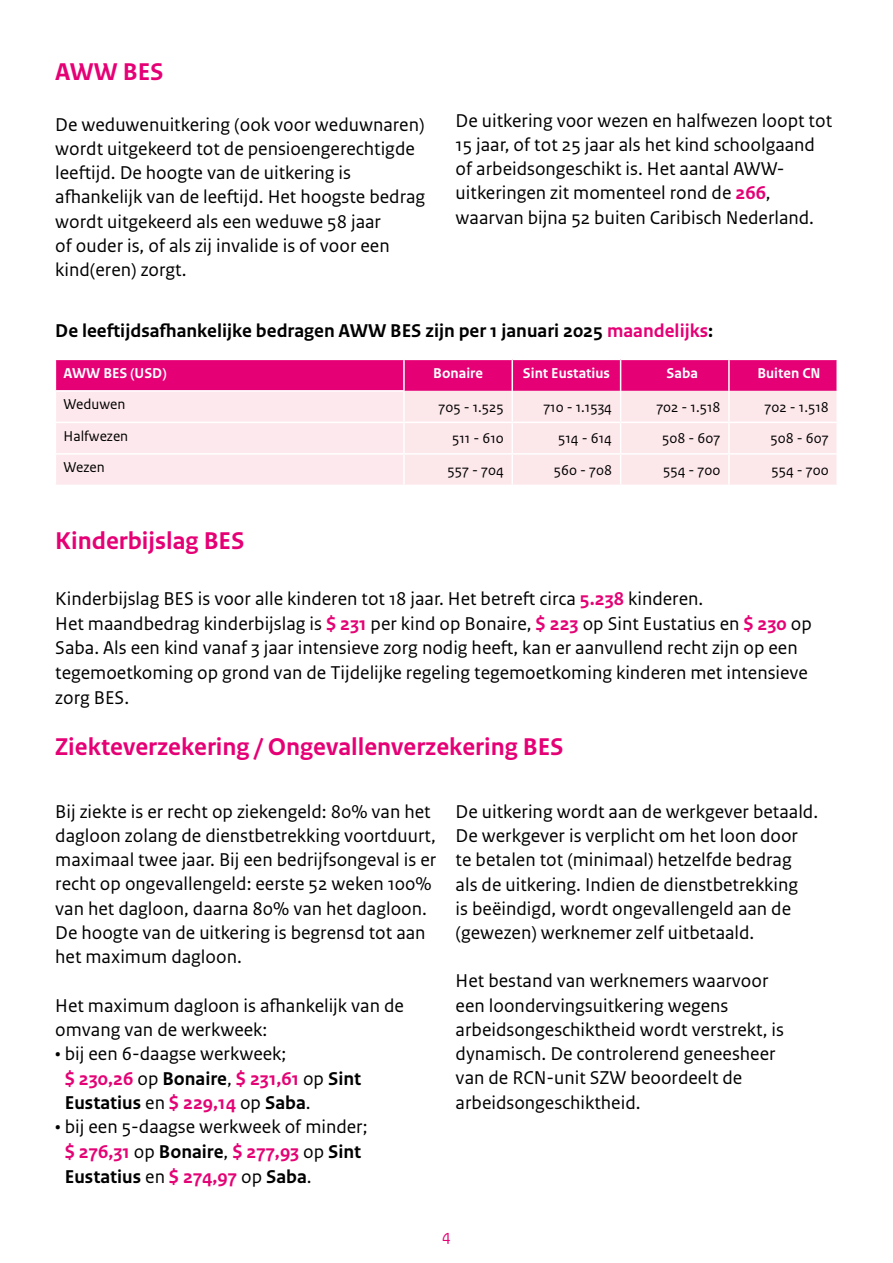
<style>
.page{position:relative;width:893px;height:1263px;background:#fff}
.page>*{position:absolute;margin:0;border:0;box-sizing:border-box;transform-origin:0 0}
.t1{font:700 25.5px "Rijksoverheid Sans Text";color:#e50075}
.t2{font:19.5px/24.2px "Rijksoverheid Sans Text";color:#000}
.t3{font:700 19.5px "Rijksoverheid Sans Text";color:#000}
.t4{font:16.5px "Rijksoverheid Sans Text";color:#e50075}
.t5{font:15px "Rijksoverheid Sans Text";color:#000}
.t6{font:700 15px "Rijksoverheid Sans Text";color:#fff}
.s1{font-weight:700;color:#e50075}
.s2{color:#e50075}
.s3{font-weight:700;color:#e40375}
.s4{font-weight:700}
</style>
<div class="page">
<svg style="left:56px;top:360px;width:780px;height:125px;background:#f6aece"></svg>
<hr style="left:403px;top:360px;width:2px;height:30px;background:#fff">
<hr style="left:512px;top:360px;width:1px;height:31px;background:#fff">
<hr style="left:620px;top:360px;width:1px;height:31px;background:#fff">
<hr style="left:728px;top:360px;width:2px;height:31px;background:#fff">
<hr style="left:55px;top:390px;width:350px;height:2px;background:#fff">
<hr style="left:55px;top:422px;width:348px;height:1px;background:#fff">
<hr style="left:55px;top:453px;width:348px;height:2px;background:#fff">
<hr style="left:403px;top:422px;width:109px;height:1px;background:#fff">
<hr style="left:512px;top:422px;width:109px;height:1px;background:#fff">
<hr style="left:621px;top:422px;width:108px;height:1px;background:#fff">
<hr style="left:729px;top:422px;width:109px;height:1px;background:#fff">
<hr style="left:403px;top:453px;width:109px;height:2px;background:#fff">
<hr style="left:512px;top:453px;width:109px;height:2px;background:#fff">
<hr style="left:621px;top:453px;width:108px;height:2px;background:#fff">
<hr style="left:729px;top:453px;width:109px;height:2px;background:#fff">
<hr style="left:403px;top:392px;width:2px;height:30px;background:#fff">
<hr style="left:512px;top:391px;width:1px;height:31px;background:#fff">
<hr style="left:620px;top:391px;width:1px;height:31px;background:#fff">
<hr style="left:728px;top:391px;width:2px;height:31px;background:#fff">
<hr style="left:403px;top:423px;width:2px;height:30px;background:#fff">
<hr style="left:512px;top:423px;width:1px;height:30px;background:#fff">
<hr style="left:620px;top:423px;width:1px;height:30px;background:#fff">
<hr style="left:728px;top:423px;width:2px;height:30px;background:#fff">
<hr style="left:403px;top:455px;width:2px;height:30px;background:#fff">
<hr style="left:512px;top:455px;width:1px;height:30px;background:#fff">
<hr style="left:620px;top:455px;width:1px;height:30px;background:#fff">
<hr style="left:728px;top:455px;width:2px;height:30px;background:#fff">
<h1 class="t1" style="left:55px;top:57px;width:110px">AWW BES</h1>
<p class="t2" style="left:55px;top:113px;width:371px">De weduwenuitkering (ook voor weduwnaren) wordt uitgekeerd tot de pensioengerechtigde leeftijd. De hoogte van de uitkering is afhankelijk van de leeftijd. Het hoogste bedrag wordt uitgekeerd als een weduwe 58 jaar<br>of ouder is, of als zij invalide is of voor een kind(eren) zorgt.</p>
<p class="t2" style="left:456px;top:109px;width:378px">De uitkering voor wezen en halfwezen loopt tot 15 jaar, of tot 25 jaar als het kind schoolgaand of arbeidsongeschikt is. Het aantal AWW&shy;uitkeringen zit momenteel rond de <span class="s1">266</span>, waarvan bijna 52 buiten Caribisch Nederland.</p>
<p class="t3" style="left:55px;top:319px;width:660px">De leeftijdsafhankelijke bedragen AWW BES zijn per 1 januari 2025 <span class="s2">maandelijks</span>:</p>
<p class="t6" style="left:64px;top:364px;width:104px">AWW BES (USD)</p>
<p class="t6" style="left:433px;top:364px;width:51px">Bonaire</p>
<p class="t6" style="left:523px;top:364px;width:89px">Sint Eustatius</p>
<p class="t6" style="left:667px;top:364px;width:33px">Saba</p>
<p class="t6" style="left:757px;top:364px;width:65px">Buiten CN</p>
<p class="t5" style="left:64px;top:395px;width:63px">Weduwen</p>
<p class="t5" style="left:439px;top:398px;width:67px">705 - 1.525</p>
<p class="t5" style="left:543px;top:398px;width:70px">710 - 1.1534</p>
<p class="t5" style="left:656px;top:398px;width:66px">702 - 1.518</p>
<p class="t5" style="left:765px;top:398px;width:66px">702 - 1.518</p>
<p class="t5" style="left:64px;top:427px;width:66px">Halfwezen</p>
<p class="t5" style="left:452px;top:429px;width:53px">511 - 610</p>
<p class="t5" style="left:558px;top:429px;width:55px">514 - 614</p>
<p class="t5" style="left:662px;top:429px;width:60px">508 - 607</p>
<p class="t5" style="left:771px;top:429px;width:60px">508 - 607</p>
<p class="t5" style="left:64px;top:458px;width:43px">Wezen</p>
<p class="t5" style="left:448px;top:461px;width:58px">557 - 704</p>
<p class="t5" style="left:554px;top:461px;width:60px">560 - 708</p>
<p class="t5" style="left:663px;top:461px;width:59px">554 - 700</p>
<p class="t5" style="left:771px;top:461px;width:59px">554 - 700</p>
<h1 class="t1" style="left:55px;top:526px;width:191px">Kinderbijslag BES</h1>
<p class="t2" style="left:55px;top:587px;width:758px;line-height:24.6px">Kinderbijslag BES is voor alle kinderen tot 18 jaar. Het betreft circa <span class="s3">5.238</span> kinderen.<br>Het maandbedrag kinderbijslag is <span class="s3">$ 231</span> per kind op Bonaire, <span class="s3">$ 223</span> op Sint Eustatius en <span class="s3">$ 230</span> op Saba. Als een kind vanaf 3 jaar intensieve zorg nodig heeft, kan er aanvullend recht zijn op een tegemoetkoming op grond van de Tijdelijke regeling tegemoetkoming kinderen met intensieve zorg BES.</p>
<h1 class="t1" style="left:55px;top:732px;width:510px">Ziekteverzekering / Ongevallenverzekering BES</h1>
<p class="t2" style="left:55px;top:800px;width:382px">Bij ziekte is er recht op ziekengeld: 80% van het dagloon zolang de dienstbetrekking voortduurt, maximaal twee jaar. Bij een bedrijfsongeval is er recht op ongevallengeld: eerste 52 weken 100% van het dagloon, daarna 80% van het dagloon.<br>De hoogte van de uitkering is begrensd tot aan het maximum dagloon.</p>
<p class="t2" style="left:55px;top:993px;width:350px">Het maximum dagloon is afhankelijk van de omvang van de werkweek:</p>
<p class="t2" style="left:65px;top:1042px;width:298px;line-height:24.6px;text-indent:-10px">• bij een 6-daagse werkweek;<br><span class="s3">$ 230,26</span> op <span class="s4">Bonaire</span>, <span class="s3">$ 231,61</span> op <span class="s4">Sint<br>Eustatius</span> en <span class="s3">$ 229,14</span> op <span class="s4">Saba</span>.</p>
<p class="t2" style="left:65px;top:1115px;width:304px;line-height:24.6px;text-indent:-10px">• bij een 5-daagse werkweek of minder; <span class="s3">$ 276,31</span> op <span class="s4">Bonaire</span>, <span class="s3">$ 277,93</span> op <span class="s4">Sint<br>Eustatius</span> en <span class="s3">$ 274,97</span> op <span class="s4">Saba</span>.</p>
<p class="t2" style="left:456px;top:800px;width:364px">De uitkering wordt aan de werkgever betaald.<br>De werkgever is verplicht om het loon door te betalen tot (minimaal) hetzelfde bedrag als de uitkering. Indien de dienstbetrekking<br>is beëindigd, wordt ongevallengeld aan de (gewezen) werknemer zelf uitbetaald.</p>
<p class="t2" style="left:456px;top:969px;width:330px">Het bestand van werknemers waarvoor een loondervingsuitkering wegens arbeidsongeschiktheid wordt verstrekt, is dynamisch. De controlerend geneesheer van de RCN-unit SZW beoordeelt de arbeidsongeschiktheid.</p>
<p class="t4" style="left:442px;top:1226px;width:10px">4</p>
</div>
